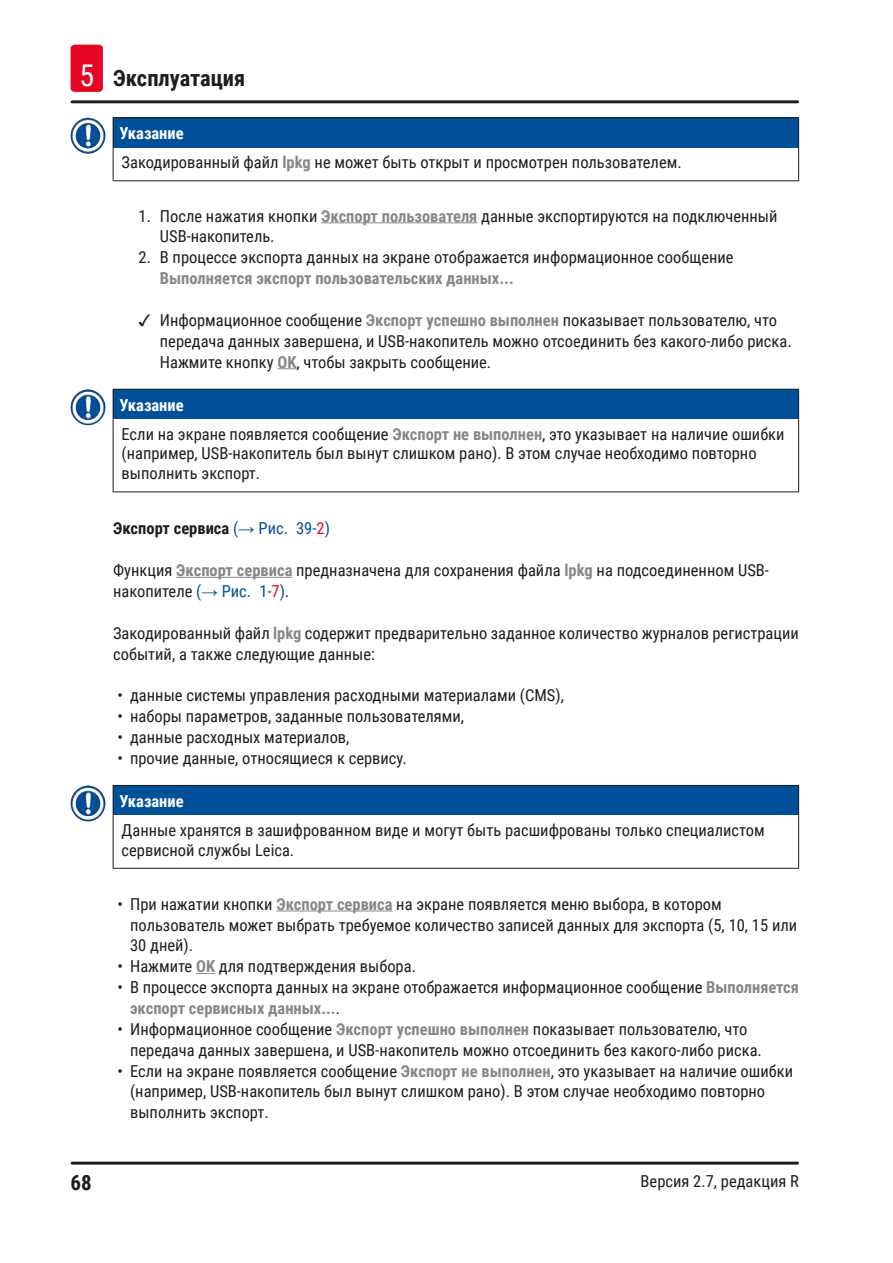
<style>
.page{position:relative;width:893px;height:1263px;background:#fff}
.page>*{position:absolute;margin:0;border:0;box-sizing:border-box;transform-origin:0 0}
.t1{font:700 22.5px "Roboto Condensed";color:#1d1d1b}
.t2{font:700 21px "Roboto Condensed";color:#1d1d1b}
.Source_of_danger{font:16.5px/20.9px "Roboto Condensed";color:#1d1d1b}
.Description_text{font:16.5px/20.9px "Roboto Condensed";color:#1d1d1b}
.Subheading{font:700 16.5px "Roboto Condensed";color:#1d1d1b}
.Signalword__no_use_a{font:700 16.5px "Roboto Condensed";color:#fff}
.s1{font-weight:400;font-size:30px;color:#fff}
.s2{font-weight:700;color:#878787}
.s3{font-weight:400;color:#005099}
.s4{font-family:"Arial";font-weight:400;color:#005099}
.s5{font-weight:400;color:#e40522}
.s6{color:#005099}
.s7{font-family:"Arial";color:#005099}
.s8{color:#e40522}
</style>
<div class="page">
<hr style="left:72px;top:1161px;width:725px;height:3px;background:#1d1d1b">
<hr style="left:72px;top:100px;width:725px;height:3px;background:#1d1d1b">
<div style="left:71px;top:45px;width:32px;height:47px;background:#e40522;border-radius:4px"></div>
<hr style="left:321px;top:222px;width:156px;height:1px;background:#878787">
<svg style="left:277px;top:368px;width:20px;height:1px"></svg>
<hr style="left:176px;top:577px;width:116px;height:1px;background:#878787">
<hr style="left:276px;top:910px;width:117px;height:1px;background:#878787">
<svg style="left:196px;top:973px;width:19px;height:1px"></svg>
<div style="left:113px;top:118px;width:686px;height:30px;background:#005099"></div>
<hr style="left:113px;top:118px;width:1px;height:30px;background:#1d1d1b">
<hr style="left:113px;top:148px;width:1px;height:32px;background:#1d1d1b">
<hr style="left:798px;top:148px;width:1px;height:32px;background:#1d1d1b">
<hr style="left:113px;top:180px;width:686px;height:1px;background:#1d1d1b">
<hr style="left:113px;top:117px;width:686px;height:1px;background:#1d1d1b">
<hr style="left:798px;top:118px;width:1px;height:30px;background:#1d1d1b">
<img style="left:71px;top:118px;width:25px;height:36px">
<div style="left:113px;top:389px;width:686px;height:30px;background:#005099"></div>
<svg style="left:113px;top:390px;width:1px;height:29px"></svg>
<hr style="left:113px;top:419px;width:1px;height:72px;background:#1d1d1b">
<hr style="left:798px;top:419px;width:1px;height:72px;background:#1d1d1b">
<hr style="left:113px;top:491px;width:686px;height:1px;background:#1d1d1b">
<hr style="left:113px;top:389px;width:686px;height:1px;background:#1d1d1b">
<svg style="left:798px;top:390px;width:1px;height:29px"></svg>
<img style="left:71px;top:389px;width:26px;height:36px">
<div style="left:113px;top:785px;width:686px;height:30px;background:#005099"></div>
<svg style="left:113px;top:786px;width:1px;height:29px"></svg>
<hr style="left:113px;top:815px;width:1px;height:53px;background:#1d1d1b">
<hr style="left:798px;top:815px;width:1px;height:53px;background:#1d1d1b">
<hr style="left:113px;top:868px;width:686px;height:1px;background:#1d1d1b">
<hr style="left:113px;top:785px;width:686px;height:1px;background:#1d1d1b">
<svg style="left:798px;top:786px;width:1px;height:29px"></svg>
<img style="left:71px;top:785px;width:26px;height:36px">
<h1 class="t1" style="left:79px;top:63px;width:167px"><span class="s1">5</span> Эксплуатация</h1>
<p class="Signalword__no_use_a" style="left:119px;top:122px;width:66px">Указание</p>
<p class="Source_of_danger" style="left:122px;top:151px;width:562px">Закодированный файл <span class="s2">lpkg</span> не может быть открыт и просмотрен пользователем.</p>
<p class="Source_of_danger" style="left:160px;top:205px;width:619px;text-indent:-21px">1. После нажатия кнопки <span class="s2">Экспорт пользователя</span> данные экспортируются на подключенный<br>USB-накопитель.</p>
<p class="Source_of_danger" style="left:160px;top:246px;width:575px;text-indent:-21px">2. В процессе экспорта данных на экране отображается информационное сообщение<br><span class="s2">Выполняется экспорт пользовательских данных...</span></p>
<p class="Source_of_danger" style="left:160px;top:309px;width:633px">Информационное сообщение <span class="s2">Экспорт успешно выполнен</span> показывает пользователю, что передача данных завершена, и USB-накопитель можно отсоединить без какого-либо риска.<br>Нажмите кнопку <span class="s2">OK</span>, чтобы закрыть сообщение.</p>
<p class="Signalword__no_use_a" style="left:119px;top:393px;width:66px">Указание</p>
<p class="Source_of_danger" style="left:122px;top:423px;width:664px;line-height:19.8px">Если на экране появляется сообщение <span class="s2">Экспорт не выполнен</span>, это указывает на наличие ошибки (например, USB-накопитель был вынут слишком рано). В этом случае необходимо повторно выполнить экспорт.</p>
<p class="Subheading" style="left:113px;top:517px;width:218px">Экспорт сервиса <span class="s3">(</span><span class="s4">→</span> <span class="s3">Рис. 39‑</span><span class="s5">2</span><span class="s3">)</span></p>
<p class="Description_text" style="left:113px;top:559px;width:657px">Функция <span class="s2">Экспорт сервиса</span> предназначена для сохранения файла <span class="s2">lpkg</span> на подсоединенном USB&shy;накопителе <span class="s6">(</span><span class="s7">→</span> <span class="s6">Рис. 1‑</span><span class="s8">7</span><span class="s6">)</span>.</p>
<p class="Description_text" style="left:113px;top:622px;width:687px">Закодированный файл <span class="s2">lpkg</span> содержит предварительно заданное количество журналов регистрации событий, а также следующие данные:</p>
<p class="Source_of_danger" style="left:117px;top:684px;width:448px">• данные системы управления расходными материалами (CMS),</p>
<p class="Source_of_danger" style="left:117px;top:705px;width:348px">• наборы параметров, заданные пользователями,</p>
<p class="Source_of_danger" style="left:117px;top:726px;width:234px">• данные расходных материалов,</p>
<p class="Source_of_danger" style="left:117px;top:747px;width:291px">• прочие данные, относящиеся к сервису.</p>
<p class="Signalword__no_use_a" style="left:119px;top:789px;width:66px">Указание</p>
<p class="Source_of_danger" style="left:122px;top:819px;width:645px;line-height:19.8px">Данные хранятся в зашифрованном виде и могут быть расшифрованы только специалистом сервисной службы Leica.</p>
<p class="Source_of_danger" style="left:130px;top:893px;width:669px;text-indent:-13px">• При нажатии кнопки <span class="s2">Экспорт сервиса</span> на экране появляется меню выбора, в котором пользователь может выбрать требуемое количество записей данных для экспорта (5, 10, 15 или<br>30 дней).</p>
<p class="Source_of_danger" style="left:117px;top:955px;width:300px">• Нажмите <span class="s2">OK</span> для подтверждения выбора.</p>
<p class="Source_of_danger" style="left:130px;top:976px;width:670px;text-indent:-13px">• В процессе экспорта данных на экране отображается информационное сообщение <span class="s2">Выполняется экспорт сервисных данных...</span>.</p>
<p class="Source_of_danger" style="left:130px;top:1018px;width:633px;text-indent:-13px">• Информационное сообщение <span class="s2">Экспорт успешно выполнен</span> показывает пользователю, что передача данных завершена, и USB-накопитель можно отсоединить без какого-либо риска.</p>
<p class="Source_of_danger" style="left:130px;top:1060px;width:664px;text-indent:-13px">• Если на экране появляется сообщение <span class="s2">Экспорт не выполнен</span>, это указывает на наличие ошибки (например, USB-накопитель был вынут слишком рано). В этом случае необходимо повторно выполнить экспорт.</p>
<p class="t2" style="left:71px;top:1168px;width:23px">68</p>
<p class="Source_of_danger" style="left:641px;top:1170px;width:160px">Версия 2.7, редакция R</p>
</div>
